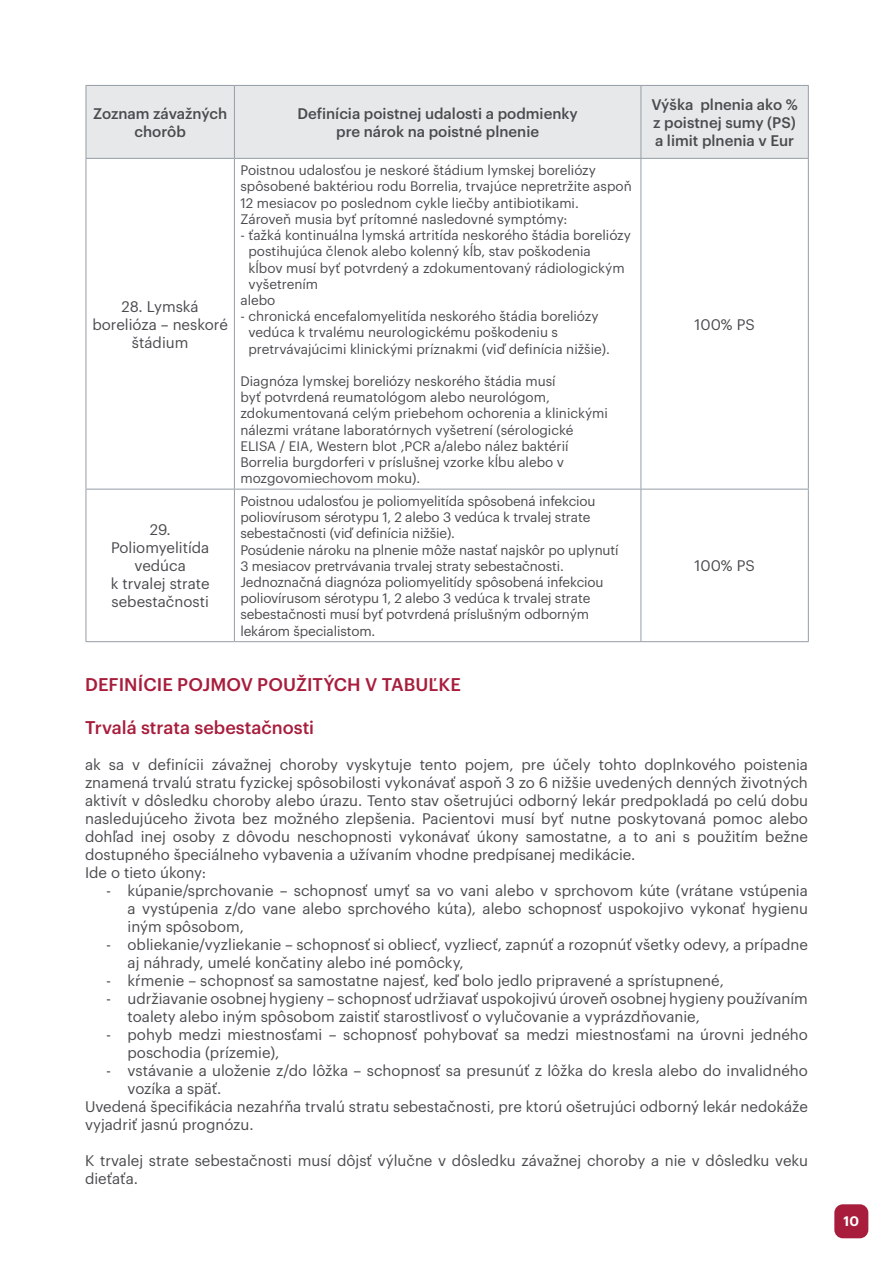
<style>
.page{position:relative;width:893px;height:1263px;background:#fff}
.page>*{position:absolute;margin:0;border:0;box-sizing:border-box;transform-origin:0 0}
.t1{font:500 18px "Graphik";letter-spacing:.005em;color:#a81d3c}
.t2{font:15px/18px "Graphik";color:#4a4b4e}
.t3{font:500 15px/18px "Graphik";color:#4a4b4e;text-align:center}
.t4{font:13.5px/16.2px "Graphik";color:#4a4b4e}
.t5{font:600 13.5px "Graphik";color:#fff}
</style>
<div class="page">
<div style="left:834px;top:1204px;width:34px;height:34px;background:#a81d3c;border-radius:9px"></div>
<div style="left:87px;top:86px;width:721px;height:72px;background:#e6e8e9"></div>
<hr style="left:86px;top:85px;width:148px;height:1px;background:#959ea7">
<hr style="left:86px;top:86px;width:1px;height:72px;background:#959ea7">
<hr style="left:234px;top:85px;width:407px;height:1px;background:#959ea7">
<hr style="left:234px;top:86px;width:1px;height:72px;background:#959ea7">
<hr style="left:641px;top:85px;width:168px;height:1px;background:#959ea7">
<hr style="left:641px;top:86px;width:1px;height:72px;background:#959ea7">
<hr style="left:808px;top:86px;width:1px;height:72px;background:#959ea7">
<hr style="left:86px;top:158px;width:148px;height:1px;background:#959ea7">
<hr style="left:86px;top:159px;width:1px;height:330px;background:#959ea7">
<hr style="left:234px;top:158px;width:407px;height:1px;background:#959ea7">
<hr style="left:234px;top:159px;width:1px;height:330px;background:#959ea7">
<hr style="left:641px;top:158px;width:168px;height:1px;background:#959ea7">
<hr style="left:641px;top:159px;width:1px;height:330px;background:#959ea7">
<hr style="left:808px;top:159px;width:1px;height:330px;background:#959ea7">
<hr style="left:86px;top:489px;width:148px;height:1px;background:#959ea7">
<hr style="left:86px;top:489px;width:1px;height:152px;background:#959ea7">
<hr style="left:234px;top:489px;width:407px;height:1px;background:#959ea7">
<hr style="left:234px;top:489px;width:1px;height:152px;background:#959ea7">
<hr style="left:641px;top:489px;width:168px;height:1px;background:#959ea7">
<hr style="left:641px;top:489px;width:1px;height:152px;background:#959ea7">
<hr style="left:808px;top:489px;width:1px;height:152px;background:#959ea7">
<hr style="left:86px;top:641px;width:148px;height:1px;background:#959ea7">
<hr style="left:234px;top:641px;width:407px;height:1px;background:#959ea7">
<hr style="left:641px;top:641px;width:168px;height:1px;background:#959ea7">
<p class="t3" style="left:93px;top:103px;width:136px">Zoznam závažných chorôb</p>
<p class="t3" style="left:297px;top:103px;width:282px">Definícia poistnej udalosti a podmienky pre nárok na poistné plnenie</p>
<p class="t3" style="left:651px;top:94px;width:148px;text-align:left">Výška plnenia ako % z poistnej sumy (PS) a limit plnenia v Eur</p>
<p class="t2" style="left:92px;top:296px;width:137px;text-align:center">28. Lymská borelióza – neskoré štádium</p>
<p class="t2" style="left:111px;top:520px;width:100px;text-align:center">29.<br>Poliomyelitída vedúca<br>k trvalej strate sebestačnosti</p>
<p class="t4" style="left:240px;top:161px;width:393px">Poistnou udalosťou je neskoré štádium lymskej boreliózy spôsobené baktériou rodu Borrelia, trvajúce nepretržite aspoň 12 mesiacov po poslednom cykle liečby antibiotikami.<br>Zároveň musia byť prítomné nasledovné symptómy:</p>
<p class="t4" style="left:240px;top:226px;width:392px">- ťažká kontinuálna lymská artritída neskorého štádia boreliózy</p>
<p class="t4" style="left:248px;top:242px;width:344px">postihujúca členok alebo kolenný kĺb, stav poškodenia</p>
<p class="t4" style="left:248px;top:258px;width:378px">kĺbov musí byť potvrdený a zdokumentovaný rádiologickým</p>
<p class="t4" style="left:248px;top:275px;width:71px">vyšetrením</p>
<p class="t4" style="left:240px;top:291px;width:37px">alebo</p>
<p class="t4" style="left:248px;top:307px;width:363px;text-indent:-8px">- chronická encefalomyelitída neskorého štádia boreliózy vedúca k trvalému neurologickému poškodeniu s pretrvávajúcimi klinickými príznakmi (viď definícia nižšie).</p>
<p class="t4" style="left:240px;top:372px;width:369px">Diagnóza lymskej boreliózy neskorého štádia musí<br>byť potvrdená reumatológom alebo neurológom, zdokumentovaná celým priebehom ochorenia a klinickými nálezmi vrátane laboratórnych vyšetrení (sérologické ELISA / EIA, Western blot ,PCR a/alebo nález baktérií Borrelia burgdorferi v príslušnej vzorke kĺbu alebo v mozgovomiechovom moku).</p>
<p class="t4" style="left:240px;top:492px;width:380px">Poistnou udalosťou je poliomyelitída spôsobená infekciou poliovírusom sérotypu 1, 2 alebo 3 vedúca k trvalej strate sebestačnosti (viď definícia nižšie).<br>Posúdenie nároku na plnenie môže nastať najskôr po uplynutí 3 mesiacov pretrvávania trvalej straty sebestačnosti.<br>Jednoznačná diagnóza poliomyelitídy spôsobená infekciou poliovírusom sérotypu 1, 2 alebo 3 vedúca k trvalej strate sebestačnosti musí byť potvrdená príslušným odborným lekárom špecialistom.</p>
<p class="t2" style="left:694px;top:314px;width:62px">100% PS</p>
<p class="t2" style="left:694px;top:556px;width:62px">100% PS</p>
<p class="t1" style="left:85px;top:670px;width:377px">DEFINÍCIE POJMOV POUŽITÝCH V TABUĽKE</p>
<p class="t1" style="left:85px;top:714px;width:231px">Trvalá strata sebestačnosti</p>
<p class="t2" style="left:85px;top:754px;width:724px">ak sa v definícii závažnej choroby vyskytuje tento pojem, pre účely tohto doplnkového poistenia znamená trvalú stratu fyzickej spôsobilosti vykonávať aspoň 3 zo 6 nižšie uvedených denných životných aktivít v dôsledku choroby alebo úrazu. Tento stav ošetrujúci odborný lekár predpokladá po celú dobu nasledujúceho života bez možného zlepšenia. Pacientovi musí byť nutne poskytovaná pomoc alebo dohľad inej osoby z dôvodu neschopnosti vykonávať úkony samostatne, a to ani s použitím bežne dostupného špeciálneho vybavenia a užívaním vhodne predpísanej medikácie.<br>Ide o tieto úkony:</p>
<p class="t2" style="left:128px;top:880px;width:682px;text-align:justify;text-indent:-21px">- kúpanie/sprchovanie – schopnosť umyť sa vo vani alebo v sprchovom kúte (vrátane vstúpenia a vystúpenia z/do vane alebo sprchového kúta), alebo schopnosť uspokojivo vykonať hygienu iným spôsobom,</p>
<p class="t2" style="left:128px;top:934px;width:682px;text-indent:-21px">- obliekanie/vyzliekanie – schopnosť si obliecť, vyzliecť, zapnúť a rozopnúť všetky odevy, a prípadne aj náhrady, umelé končatiny alebo iné pomôcky,</p>
<p class="t2" style="left:106px;top:970px;width:619px">- kŕmenie – schopnosť sa samostatne najesť, keď bolo jedlo pripravené a sprístupnené,</p>
<p class="t2" style="left:128px;top:988px;width:682px;text-indent:-21px">- udržiavanie osobnej hygieny – schopnosť udržiavať uspokojivú úroveň osobnej hygieny používaním toalety alebo iným spôsobom zaistiť starostlivosť o vylučovanie a vyprázdňovanie,</p>
<p class="t2" style="left:128px;top:1024px;width:682px;text-indent:-21px">- pohyb medzi miestnosťami – schopnosť pohybovať sa medzi miestnosťami na úrovni jedného poschodia (prízemie),</p>
<p class="t2" style="left:106px;top:1060px;width:703px">- vstávanie a uloženie z/do lôžka – schopnosť sa presunúť z lôžka do kresla alebo do invalidného</p>
<p class="t2" style="left:128px;top:1078px;width:95px">vozíka a späť.</p>
<p class="t2" style="left:85px;top:1096px;width:724px">Uvedená špecifikácia nezahŕňa trvalú stratu sebestačnosti, pre ktorú ošetrujúci odborný lekár nedokáže</p>
<p class="t2" style="left:85px;top:1114px;width:170px">vyjadriť jasnú prognózu.</p>
<p class="t2" style="left:85px;top:1150px;width:724px">K trvalej strate sebestačnosti musí dôjsť výlučne v dôsledku závažnej choroby a nie v dôsledku veku dieťaťa.</p>
<p class="t5" style="left:844px;top:1210px;width:17px">10</p>
</div>
